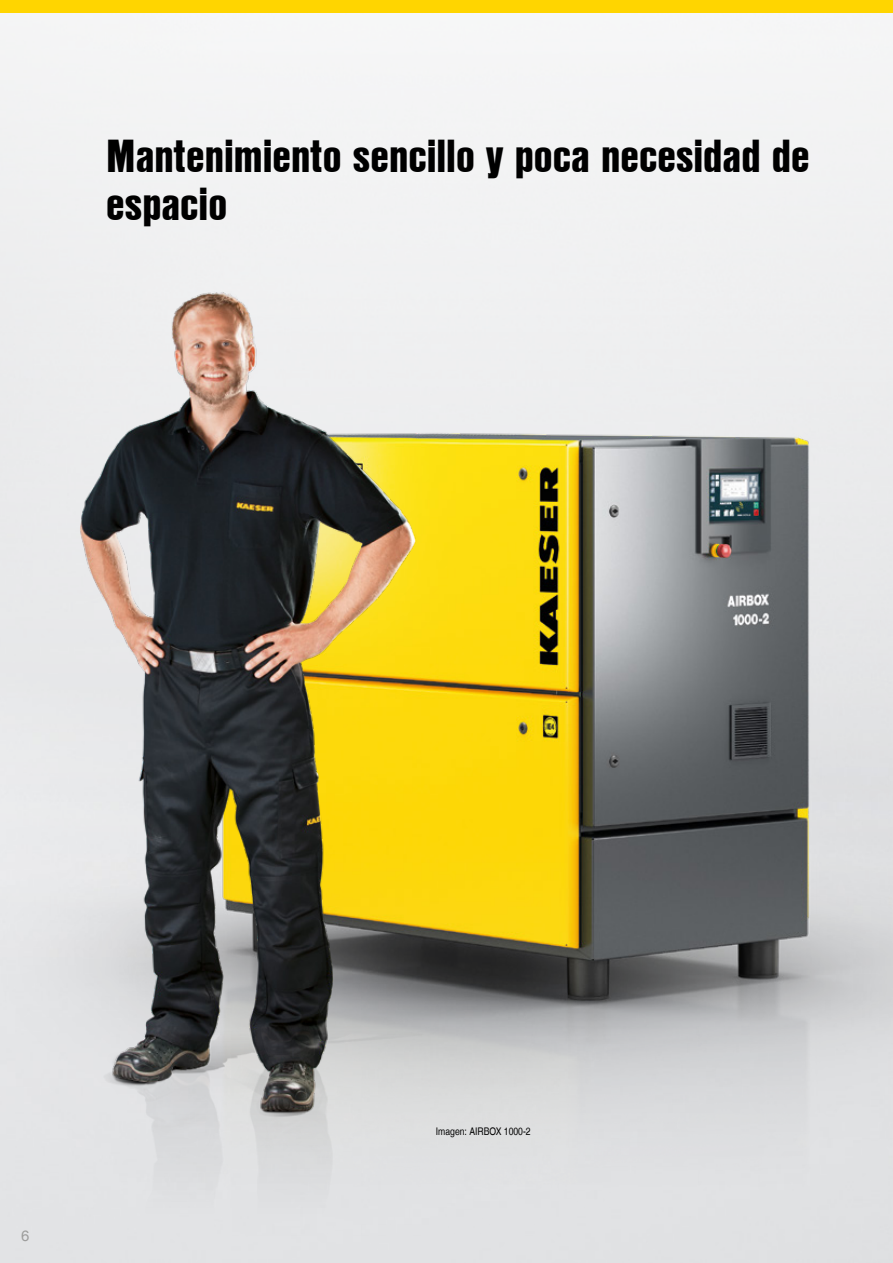
<style>
.page{position:relative;width:893px;height:1263px;background:#fff}
.page>*{position:absolute;margin:0;border:0;box-sizing:border-box;transform-origin:0 0}
.t1{font:45px/48px "Nimbus San L Bla Con";color:#000}
.t2{font:15px "Nimbus San L";color:#9d9d9c}
.t3{font:10.5px "Nimbus San L Reg Con";color:#000}
</style>
<div class="page">
<img style="left:0;top:103px;width:893px;height:1136px">
<div style="left:0;top:0;width:893px;height:13px;background:#ffd500"></div>
<img style="left:0;top:220px;width:479px;height:782px">
<img style="left:0;top:1002px;width:479px;height:261px">
<p class="t1" style="left:106px;top:130px;width:705px">Mantenimiento sencillo y poca necesidad de espacio</p>
<p class="t2" style="left:21px;top:1226px;width:10px">6</p>
<p class="t3" style="left:436px;top:1125px;width:96px">Imagen: AIRBOX 1000-2</p>
</div>
